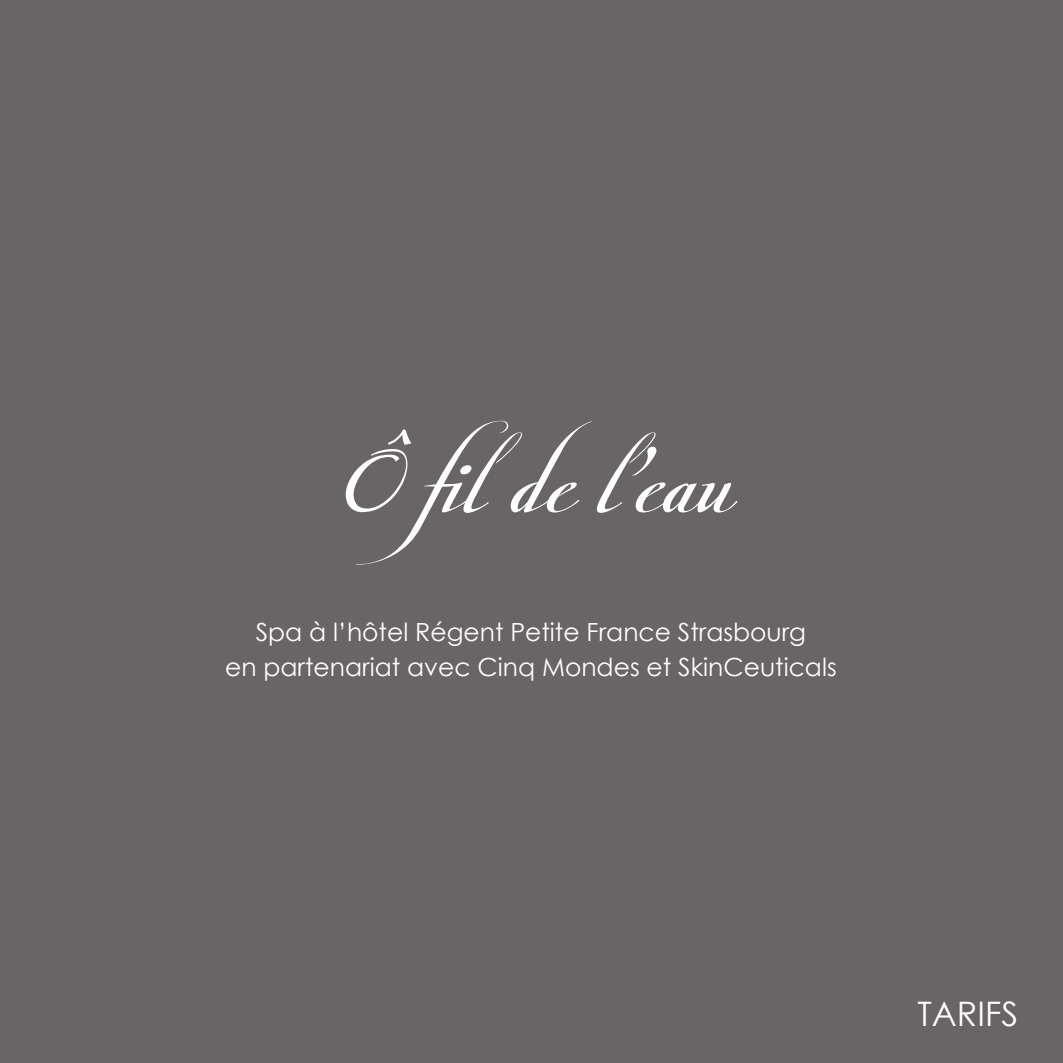
<style>
.page{position:relative;width:1063px;height:1063px;background:#696567}
.page>*{position:absolute;margin:0;border:0;box-sizing:border-box;transform-origin:0 0}
.t1{font:120px "Obsession B";color:#fff}
.t2{font:33.75px "Century Gothic";color:#fff}
.t3{font:25px "Century Gothic";color:#fff}
</style>
<div class="page">
<p class="t1" style="left:333px;top:421px;width:397px">Ô fil de l’eau</p>
<p class="t3" style="left:256px;top:614px;width:552px">Spa à l’hôtel Régent Petite France Strasbourg</p>
<p class="t3" style="left:225px;top:649px;width:613px">en partenariat avec Cinq Mondes et SkinCeuticals</p>
<p class="t2" style="left:918px;top:991px;width:102px">TARIFS</p>
</div>
